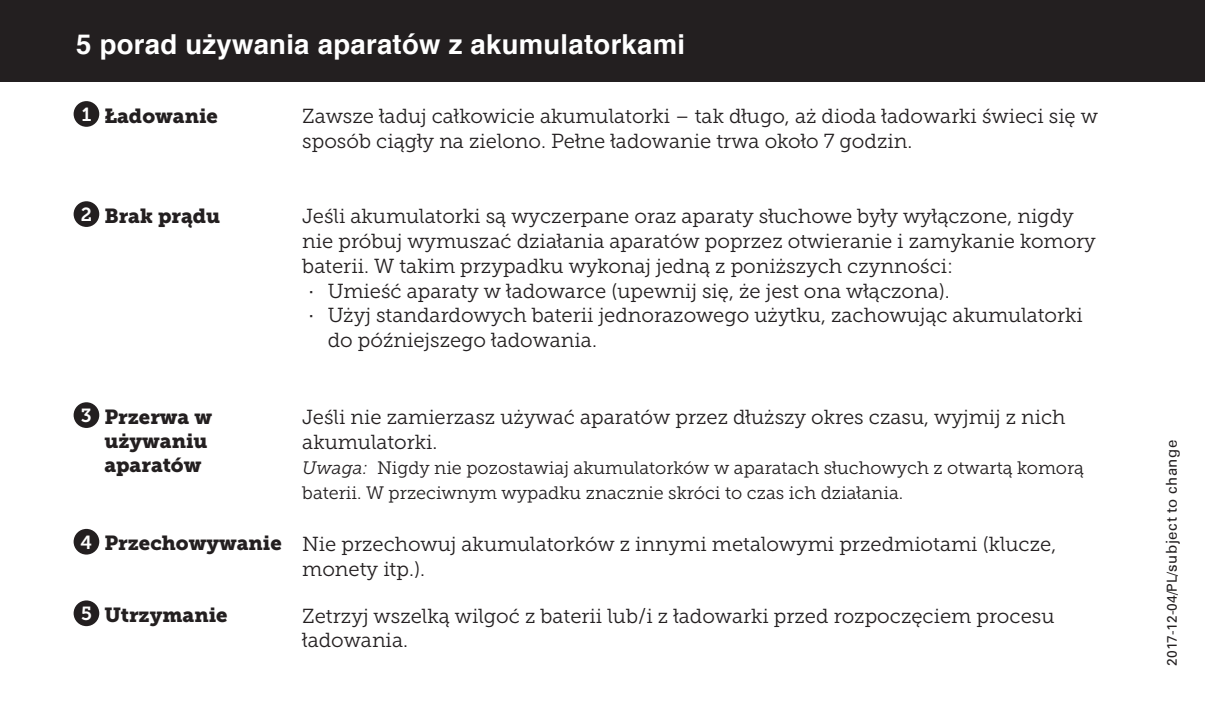
<style>
.page{position:relative;width:1205px;height:709px;background:#fff}
.page>*{position:absolute;margin:0;border:0;box-sizing:border-box;transform-origin:0 0}
.t1{font:700 27.5px "Helvetica";letter-spacing:.01em;color:#fff}
.Copytext{font:20.25px/24.8px "Museo Slab 300";color:#231f20}
.t2{font:20.25px/24.2px "Museo Slab 900";color:#231f20}
.t3{font:19px "Museo Slab 700";color:#fff}
.t4{font:18px/24.8px "Museo Slab 300";color:#231f20}
.Partnumber{font:15px "Univers Com 55 Roman";letter-spacing:.035em;color:#231f20}
.s1{font-family:"Museo Slab 500"}
.s2{font-style:italic}
.s3{font-family:"Univers";font-size:13.75px}
</style>
<div class="page">
<div style="left:0;top:0;width:1205px;height:81px;background:#231f20"></div>
<div style="left:74px;top:101px;width:25px;height:26px;background:#231f20;border-radius:50%"></div>
<div style="left:74px;top:201px;width:25px;height:26px;background:#231f20;border-radius:50%"></div>
<div style="left:74px;top:402px;width:25px;height:26px;background:#231f20;border-radius:50%"></div>
<div style="left:74px;top:529px;width:25px;height:25px;background:#231f20;border-radius:50%"></div>
<div style="left:74px;top:600px;width:25px;height:26px;background:#231f20;border-radius:50%"></div>
<p class="t1" style="left:76px;top:22px;width:610px">5 porad używania aparatów z akumulatorkami</p>
<p class="t3" style="left:82px;top:104px;width:11px">1</p>
<p class="t2" style="left:104px;top:103px;width:115px">Ładowanie</p>
<p class="Copytext" style="left:302px;top:104px;width:797px">Zawsze ładuj całkowicie akumulatorki – tak długo, aż dioda ładowarki świeci się w sposób ciągły na zielono. Pełne ładowanie trwa około 7 godzin.</p>
<p class="t3" style="left:81px;top:204px;width:13px">2</p>
<p class="t2" style="left:104px;top:204px;width:117px">Brak prądu</p>
<p class="Copytext" style="left:302px;top:204px;width:795px">Jeśli akumulatorki są wyczerpane oraz aparaty słuchowe były wyłączone, nigdy nie próbuj wymuszać działania aparatów poprzez otwieranie i zamykanie komory baterii. W takim przypadku wykonaj jedną z poniższych czynności:</p>
<p class="Copytext" style="left:309px;top:278px;width:643px"><span class="s1">·</span> Umieść aparaty w ładowarce (upewnij się, że jest ona włączona).</p>
<p class="Copytext" style="left:328px;top:303px;width:756px;text-indent:-19px"><span class="s1">·</span> Użyj standardowych baterii jednorazowego użytku, zachowując akumulatorki do późniejszego ładowania.</p>
<p class="t3" style="left:81px;top:405px;width:12px">3</p>
<p class="t2" style="left:104px;top:404px;width:109px">Przerwa w używaniu aparatów</p>
<p class="Copytext" style="left:302px;top:405px;width:765px">Jeśli nie zamierzasz używać aparatów przez dłuższy okres czasu, wyjmij z nich akumulatorki.</p>
<p class="t4" style="left:302px;top:455px;width:783px"><span class="s2">Uwaga:</span> Nigdy nie pozostawiaj akumulatorków w aparatach słuchowych z otwartą komorą baterii. W przeciwnym wypadku znacznie skróci to czas ich działania.</p>
<p class="t3" style="left:81px;top:531px;width:13px">4</p>
<p class="t2" style="left:104px;top:531px;width:179px">Przechowywanie</p>
<p class="Copytext" style="left:302px;top:532px;width:755px">Nie przechowuj akumulatorków z innymi metalowymi przedmiotami (klucze, monety itp.).</p>
<p class="t3" style="left:81px;top:603px;width:12px">5</p>
<p class="t2" style="left:104px;top:603px;width:125px">Utrzymanie</p>
<p class="Copytext" style="left:302px;top:603px;width:754px">Zetrzyj wszelką wilgoć z baterii lub/i z ładowarki przed rozpoczęciem procesu ładowania.</p>
<p class="Partnumber" style="left:1162px;top:665px;width:227px;rotate:-90deg"><span class="s3">2017-12-04/PL/</span>subject to change</p>
</div>
